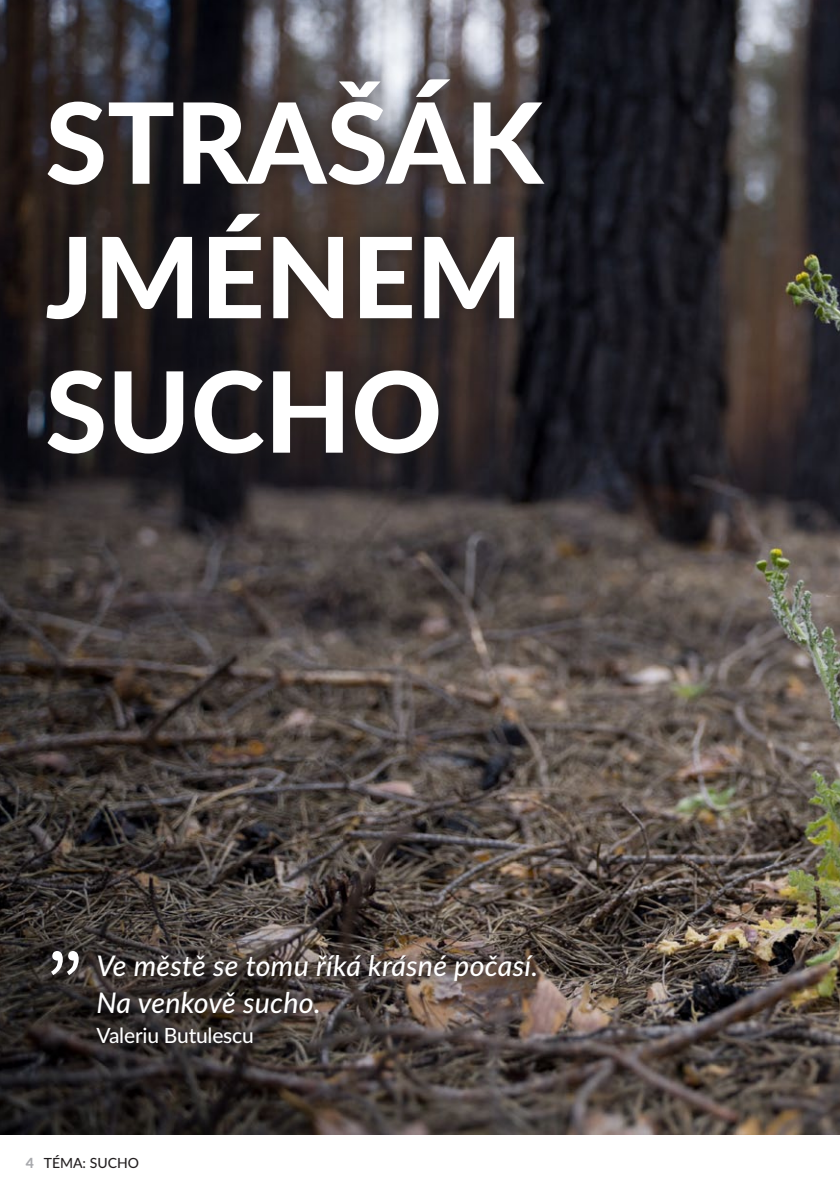
<style>
.page{position:relative;width:840px;height:1191px;background:#fff}
.page>*{position:absolute;margin:0;border:0;box-sizing:border-box;transform-origin:0 0}
.t1{font:800 112px/134.4px "Lato";color:#fff}
.t2{font:90px "Source Sans Pro";color:#fff}
.t3{font:italic 500 28.4px/37.6px "Lato";letter-spacing:.01em;color:#fff}
.t4{font:500 21px "Lato";letter-spacing:-.01em;color:#fff}
.t5{font:500 14px "Lato";color:#231f20}
.s1{font-weight:800;color:#a8a9ad}
</style>
<div class="page">
<img style="left:0;top:0;width:839px;height:1134px">
<div style="left:26px;top:58px;width:536px;height:416px;background:#231f20;opacity:.75"></div>
<div style="left:40px;top:939px;width:507px;height:116px;background:#231f20;opacity:.75"></div>
<p class="t1" style="left:45px;top:71px;width:499px">STRAŠÁK<br>JMÉNEM<br>SUCHO</p>
<p class="t2" style="left:45px;top:926px;width:40px">”</p>
<p class="t3" style="left:96px;top:945px;width:443px">Ve městě se tomu říká krásné počasí.<br>Na venkově sucho.</p>
<p class="t4" style="left:96px;top:1020px;width:159px">Valeriu Butulescu</p>
<p class="t5" style="left:26px;top:1153px;width:114px"><span class="s1">4</span> TÉMA: SUCHO</p>
</div>
